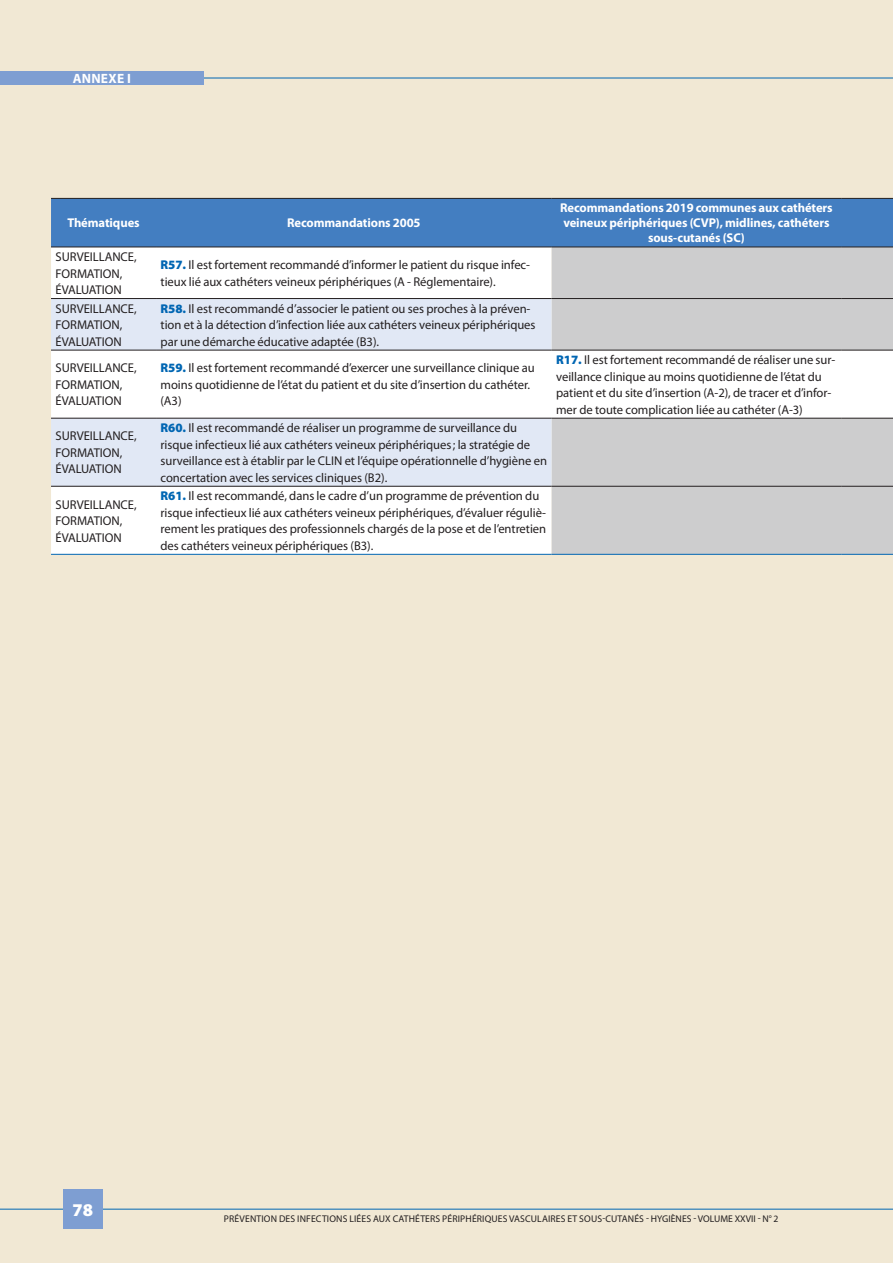
<style>
.page{position:relative;width:893px;height:1263px;background:#f1e8d4}
.page>*{position:absolute;margin:0;border:0;box-sizing:border-box;transform-origin:0 0}
.t1{font:900 18px "Myriad Pro";color:#fff}
.t2{font:700 13.5px "Myriad Pro";letter-spacing:.02em;color:#fff}
.t3{font:12.75px/16.5px "Myriad Pro";letter-spacing:-.005em;color:#231f20}
.t4{font:700 12.75px/15px "Myriad Pro";letter-spacing:-.01em;color:#fff;text-align:center}
.t5{font:9.75px "Myriad Pro";letter-spacing:.015em;color:#231f20}
.s1{font-weight:900;color:#0166b3}
</style>
<div class="page">
<hr style="left:0;top:1209px;width:893px;height:1px;background:#0166b3">
<div style="left:63px;top:1190px;width:39px;height:39px;background:#7e9ed2"></div>
<hr style="left:0;top:78px;width:893px;height:1px;background:#0166b3">
<div style="left:0;top:71px;width:204px;height:14px;background:#7e9ed2"></div>
<div style="left:51px;top:199px;width:842px;height:48px;background:#437ec1"></div>
<div style="left:51px;top:248px;width:501px;height:306px;background:#fff"></div>
<svg style="left:552px;top:248px;width:341px;height:306px;background:#d7d7d8"></svg>
<svg style="left:51px;top:299px;width:501px;height:187px;background:#eaeff7"></svg>
<hr style="left:51px;top:198px;width:105px;height:1px;background:#231f20">
<hr style="left:156px;top:198px;width:396px;height:1px;background:#231f20">
<hr style="left:552px;top:198px;width:289px;height:1px;background:#231f20">
<hr style="left:841px;top:198px;width:52px;height:1px;background:#231f20">
<hr style="left:51px;top:247px;width:105px;height:1px;background:#231f20">
<hr style="left:156px;top:247px;width:396px;height:1px;background:#231f20">
<hr style="left:552px;top:247px;width:289px;height:1px;background:#231f20">
<hr style="left:841px;top:247px;width:52px;height:1px;background:#231f20">
<hr style="left:51px;top:298px;width:105px;height:1px;background:#231f20">
<hr style="left:156px;top:298px;width:396px;height:1px;background:#231f20">
<hr style="left:51px;top:350px;width:105px;height:1px;background:#231f20">
<hr style="left:156px;top:350px;width:396px;height:1px;background:#231f20">
<hr style="left:51px;top:418px;width:105px;height:1px;background:#231f20">
<hr style="left:156px;top:418px;width:396px;height:1px;background:#231f20">
<hr style="left:51px;top:486px;width:105px;height:1px;background:#231f20">
<hr style="left:156px;top:486px;width:396px;height:1px;background:#231f20">
<hr style="left:51px;top:554px;width:105px;height:1px;background:#0166b3">
<hr style="left:156px;top:554px;width:396px;height:1px;background:#0166b3">
<hr style="left:552px;top:554px;width:289px;height:1px;background:#0166b3">
<hr style="left:841px;top:554px;width:52px;height:1px;background:#0166b3">
<hr style="left:552px;top:298px;width:289px;height:1px;background:#231f20">
<hr style="left:841px;top:298px;width:52px;height:1px;background:#231f20">
<hr style="left:552px;top:350px;width:289px;height:1px;background:#231f20">
<hr style="left:841px;top:350px;width:52px;height:1px;background:#231f20">
<hr style="left:552px;top:418px;width:289px;height:1px;background:#231f20">
<hr style="left:841px;top:418px;width:52px;height:1px;background:#231f20">
<hr style="left:552px;top:486px;width:289px;height:1px;background:#231f20">
<hr style="left:841px;top:486px;width:52px;height:1px;background:#231f20">
<p class="t2" style="left:73px;top:70px;width:60px">ANNEXE I</p>
<p class="t4" style="left:67px;top:215px;width:74px">Thématiques</p>
<p class="t4" style="left:287px;top:215px;width:135px">Recommandations 2005</p>
<p class="t4" style="left:560px;top:200px;width:274px">Recommandations 2019 communes aux cathéters veineux périphériques (CVP), midlines, cathéters sous-cutanés (SC)</p>
<p class="t3" style="left:56px;top:248px;width:83px">SURVEILLANCE,<br>FORMATION,<br>ÉVALUATION</p>
<p class="t3" style="left:161px;top:257px;width:371px"><span class="s1">R57.</span> Il est fortement recommandé d’informer le patient du risque infec&shy;tieux lié aux cathéters veineux périphériques (A - Réglementaire).</p>
<p class="t3" style="left:56px;top:300px;width:83px">SURVEILLANCE,<br>FORMATION,<br>ÉVALUATION</p>
<p class="t3" style="left:161px;top:300px;width:377px"><span class="s1">R58.</span> Il est recommandé d’associer le patient ou ses proches à la préven&shy;tion et à la détection d’infection liée aux cathéters veineux périphériques par une démarche éducative adaptée (B3).</p>
<p class="t3" style="left:56px;top:360px;width:83px">SURVEILLANCE,<br>FORMATION,<br>ÉVALUATION</p>
<p class="t3" style="left:161px;top:360px;width:376px"><span class="s1">R59.</span> Il est fortement recommandé d’exercer une surveillance clinique au moins quotidienne de l’état du patient et du site d’insertion du cathéter. (A3)</p>
<p class="t3" style="left:556px;top:351px;width:281px"><span class="s1">R17.</span> Il est fortement recommandé de réaliser une sur&shy;veillance clinique au moins quotidienne de l’état du patient et du site d’insertion (A-2), de tracer et d’infor&shy;mer de toute complication liée au cathéter (A-3)</p>
<p class="t3" style="left:56px;top:428px;width:83px">SURVEILLANCE,<br>FORMATION,<br>ÉVALUATION</p>
<p class="t3" style="left:161px;top:419px;width:388px"><span class="s1">R60.</span> Il est recommandé de réaliser un programme de surveillance du risque infectieux lié aux cathéters veineux périphériques; la stratégie de surveillance est à établir par le CLIN et l’équipe opérationnelle d’hygiène en concertation avec les services cliniques (B2).</p>
<p class="t3" style="left:56px;top:496px;width:83px">SURVEILLANCE,<br>FORMATION,<br>ÉVALUATION</p>
<p class="t3" style="left:161px;top:488px;width:387px"><span class="s1">R61.</span> Il est recommandé, dans le cadre d’un programme de prévention du risque infectieux lié aux cathéters veineux périphériques, d’évaluer réguliè&shy;rement les pratiques des professionnels chargés de la pose et de l’entretien des cathéters veineux périphériques (B3).</p>
<h1 class="t1" style="left:73px;top:1198px;width:22px">78</h1>
<p class="t5" style="left:224px;top:1213px;width:556px">PRÉVENTION DES INFECTIONS LIÉES AUX CATHÉTERS PÉRIPHÉRIQUES VASCULAIRES ET SOUS-CUTANÉS - HYGIÈNES - VOLUME XXVII - N° 2</p>
</div>
